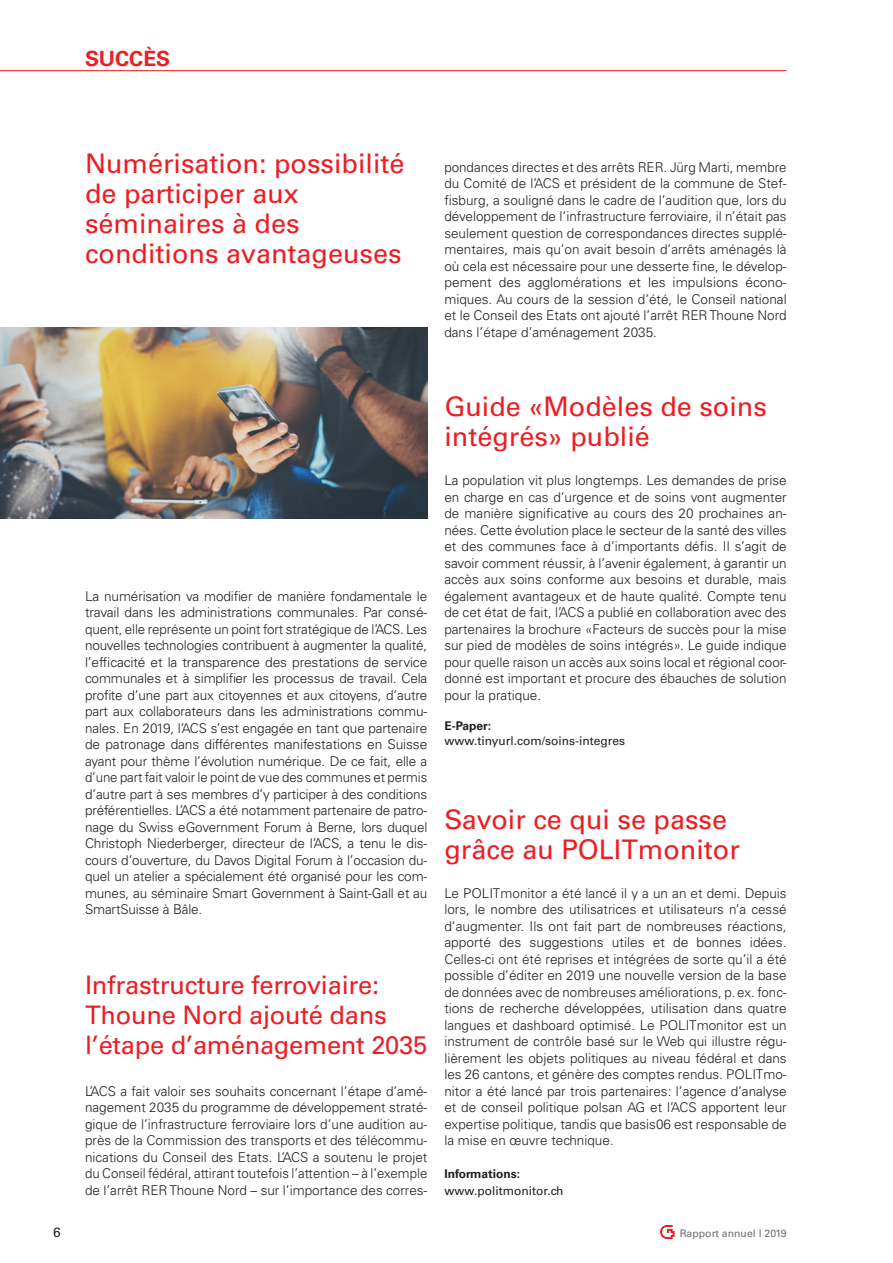
<style>
.page{position:relative;width:893px;height:1263px;background:#fff}
.page>*{position:absolute;margin:0;border:0;box-sizing:border-box;transform-origin:0 0}
.Titel_18_test{font:27px/30px "Univers LT Std";color:#ee1d23}
.Titel_18_test-2{font:25.5px/30px "Univers LT Std";letter-spacing:-.01em;color:#ee1d23}
.Ressort{font:700 21px "Univers LT Std";color:#ee1d23}
.GS_Lauftext_Block{font:300 13.5px/16.5px "Univers LT Std";color:#231f20;text-align:justify}
.t1{font:13.5px "Univers LT Std";color:#231f20}
.GS_Firmeninfos{font:12px "Univers LT Std";color:#231f20}
.GS_Firmeninfos_fett{font:700 12px "Univers LT Std";color:#231f20}
.GS_Lauftext_Block-2{font:12px "Univers LT Std";color:#231f20}
.t2{font:10.5px "Univers LT Std";color:#6c6d70}
</style>
<div class="page">
<hr style="left:0;top:70px;width:787px;height:1px;background:#ee1d23">
<img style="left:0;top:327px;width:427px;height:192px">
<svg style="left:660px;top:1225px;width:15px;height:14px"></svg>
<p class="Ressort" style="left:85px;top:46px;width:87px">SUCCÈS</p>
<p class="Titel_18_test" style="left:85px;top:148px;width:321px">Numérisation: possibilité de participer aux séminaires à des conditions avantageuses</p>
<p class="GS_Lauftext_Block" style="left:444px;top:159px;width:344px">pondances directes et des arrêts RER. Jürg Marti, membre du Comité de l’ACS et président de la commune de Stef&shy;fisburg, a souligné dans le cadre de l’audition que, lors du développement de l’infrastructure ferroviaire, il n’était pas seulement question de correspondances directes supplé&shy;mentaires, mais qu’on avait besoin d’arrêts aménagés là où cela est nécessaire pour une desserte fine, le dévelop&shy;pement des agglomérations et les impulsions écono&shy;miques. Au cours de la session d’été, le Conseil national et le Conseil des Etats ont ajouté l’arrêt RER Thoune Nord dans l’étape d’aménagement 2035.</p>
<p class="GS_Lauftext_Block" style="left:85px;top:588px;width:344px">La numérisation va modifier de manière fondamentale le travail dans les administrations communales. Par consé&shy;quent, elle représente un point fort stratégique de l’ACS. Les nouvelles technologies contribuent à augmenter la qualité, l’efficacité et la transparence des prestations de service communales et à simplifier les processus de travail. Cela profite d’une part aux citoyennes et aux citoyens, d’autre part aux collaborateurs dans les administrations commu&shy;nales. En 2019, l’ACS s’est engagée en tant que partenaire de patronage dans différentes manifestations en Suisse ayant pour thème l’évolution numérique. De ce fait, elle a d’une part fait valoir le point de vue des communes et permis d’autre part à ses membres d’y participer à des conditions préférentielles. L’ACS a été notamment partenaire de patro&shy;nage du Swiss eGovernment Forum à Berne, lors duquel Christoph Niederberger, directeur de l’ACS, a tenu le dis&shy;cours d’ouverture, du Davos Digital Forum à l’occasion du&shy;quel un atelier a spécialement été organisé pour les com&shy;munes, au séminaire Smart Government à Saint-Gall et au SmartSuisse à Bâle.</p>
<p class="Titel_18_test-2" style="left:85px;top:970px;width:344px">Infrastructure ferroviaire:<br>Thoune Nord ajouté dans l’étape d’aménagement 2035</p>
<p class="GS_Lauftext_Block" style="left:85px;top:1083px;width:344px">L’ACS a fait valoir ses souhaits concernant l’étape d’amé&shy;nagement 2035 du programme de développement straté&shy;gique de l’infrastructure ferroviaire lors d’une audition au&shy;près de la Commission des transports et des télécommu&shy;nications du Conseil des Etats. L’ACS a soutenu le projet du Conseil fédéral, attirant toutefois l’attention – à l’exemple de l’arrêt RER Thoune Nord – sur l’importance des corres-</p>
<p class="Titel_18_test" style="left:444px;top:392px;width:324px">Guide «Modèles de soins intégrés» publié</p>
<p class="GS_Lauftext_Block" style="left:444px;top:472px;width:344px">La population vit plus longtemps. Les demandes de prise en charge en cas d’urgence et de soins vont augmenter de manière significative au cours des 20 prochaines an&shy;nées. Cette évolution place le secteur de la santé des villes et des communes face à d’importants défis. Il s’agit de savoir comment réussir, à l’avenir également, à garantir un accès aux soins conforme aux besoins et durable, mais également avantageux et de haute qualité. Compte tenu de cet état de fait, l’ACS a publié en collaboration avec des partenaires la brochure «Facteurs de succès pour la mise sur pied de modèles de soins intégrés». Le guide indique pour quelle raison un accès aux soins local et régional coor&shy;donné est important et procure des ébauches de solution pour la pratique.</p>
<p class="GS_Firmeninfos_fett" style="left:444px;top:718px;width:48px">E-Paper:</p>
<p class="GS_Firmeninfos" style="left:444px;top:733px;width:182px">www.tinyurl.com/soins-integres</p>
<p class="Titel_18_test" style="left:444px;top:804px;width:297px">Savoir ce qui se passe grâce au POLITmonitor</p>
<p class="GS_Lauftext_Block" style="left:444px;top:885px;width:344px">Le POLITmonitor a été lancé il y a un an et demi. Depuis lors, le nombre des utilisatrices et utilisateurs n’a cessé d’augmenter. Ils ont fait part de nombreuses réactions, apporté des suggestions utiles et de bonnes idées.<br>Celles-ci ont été reprises et intégrées de sorte qu’il a été possible d’éditer en 2019 une nouvelle version de la base de données avec de nombreuses améliorations, p.ex. fonc&shy;tions de recherche développées, utilisation dans quatre langues et dashboard optimisé. Le POLITmonitor est un instrument de contrôle basé sur le Web qui illustre régu&shy;lièrement les objets politiques au niveau fédéral et dans les 26 cantons, et génère des comptes rendus. POLITmo&shy;nitor a été lancé par trois partenaires: l’agence d’analyse et de conseil politique polsan AG et l’ACS apportent leur expertise politique, tandis que basis06 est responsable de la mise en œuvre technique.</p>
<p class="GS_Firmeninfos_fett" style="left:444px;top:1167px;width:77px">Informations:</p>
<p class="GS_Lauftext_Block-2" style="left:444px;top:1183px;width:121px">www.politmonitor.ch</p>
<p class="t1" style="left:53px;top:1225px;width:9px">6</p>
<p class="t2" style="left:680px;top:1227px;width:108px">Rapport annuel l 2019</p>
</div>
